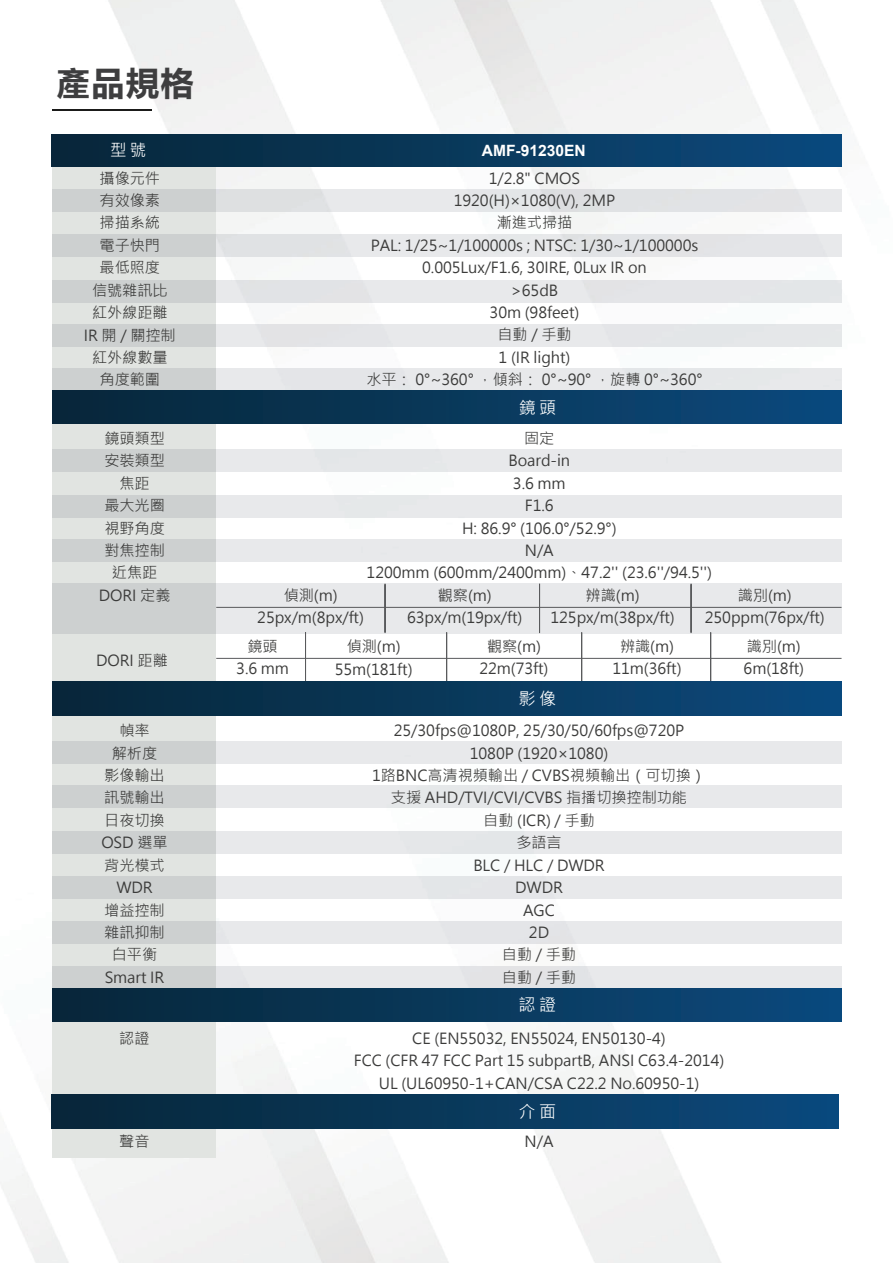
<style>
.page{position:relative;width:893px;height:1263px;background:#fff}
.page>*{position:absolute;margin:0;border:0;box-sizing:border-box;transform-origin:0 0}
.t1{font:700 33px "Microsoft Ya Hei";color:#3e3e3f}
.t2{font:17.1px "Microsoft Jheng Hei";letter-spacing:.2em;color:#fff}
.t3{font:16.5px "Microsoft Jheng Hei";color:#fff}
.t4{font:700 15.6px "Arial";color:#fff}
.t5{font:15.15px/22.4px "Microsoft Jheng Hei";letter-spacing:-.005em;color:#3b3b3a;text-align:center}
</style>
<div class="page">
<img style="left:0;top:0;width:848px;height:1263px">
<hr style="left:52px;top:109px;width:100px;height:2px;background:#1b1b1a">
<div style="left:52px;top:142px;width:164px;height:1016px;background:#e1e4e1"></div>
<div style="left:52px;top:134px;width:790px;height:33px;background:linear-gradient(to right,#072638,#0b4a7d)"></div>
<div style="left:52px;top:190px;width:789px;height:22px;background:linear-gradient(to right,#d3d6d6,#e9eaed)"></div>
<div style="left:52px;top:234px;width:789px;height:23px;background:linear-gradient(to right,#d4d6d7,#ebecef)"></div>
<svg style="left:52px;top:281px;width:789px;height:22px;background:#dfe1e3"></svg>
<div style="left:52px;top:325px;width:789px;height:22px;background:linear-gradient(to right,#d5d7d7,#eceef0)"></div>
<div style="left:52px;top:449px;width:789px;height:22px;background:linear-gradient(to right,#d4d7d8,#eff0f3)"></div>
<div style="left:52px;top:495px;width:789px;height:23px;background:linear-gradient(to right,#d5d7d8,#f0f0f3)"></div>
<div style="left:52px;top:785px;width:789px;height:22px;background:linear-gradient(to right,#d5d7d8,#eff0f2)"></div>
<div style="left:52px;top:831px;width:789px;height:23px;background:linear-gradient(to right,#d5d7d8,#eff0f2)"></div>
<div style="left:52px;top:876px;width:789px;height:22px;background:linear-gradient(to right,#d5d7d8,#efeff2)"></div>
<div style="left:52px;top:921px;width:789px;height:23px;background:linear-gradient(to right,#d5d7d8,#efeff2)"></div>
<div style="left:52px;top:966px;width:789px;height:23px;background:linear-gradient(to right,#d4d7d7,#eeeff1)"></div>
<div style="left:52px;top:741px;width:789px;height:23px;background:linear-gradient(to right,#d5d8d8,#f0f0f3)"></div>
<div style="left:52px;top:539px;width:789px;height:23px;background:linear-gradient(to right,#d5d8d8,#f0f0f3)"></div>
<div style="left:52px;top:368px;width:789px;height:23px;background:linear-gradient(to right,#d5d7d8,#eeeff1)"></div>
<div style="left:52px;top:390px;width:790px;height:34px;background:linear-gradient(to right,#072638,#0b4a7d)"></div>
<div style="left:53px;top:583px;width:789px;height:50px;background:linear-gradient(to right,#d5d8d8,#f0f0f3)"></div>
<hr style="left:305px;top:633px;width:1px;height:51px;background:#595a5c">
<hr style="left:385px;top:584px;width:1px;height:49px;background:#595a5c">
<hr style="left:539px;top:584px;width:1px;height:49px;background:#595a5c">
<hr style="left:691px;top:584px;width:1px;height:49px;background:#595a5c">
<hr style="left:446px;top:633px;width:1px;height:51px;background:#595a5c">
<hr style="left:581px;top:633px;width:1px;height:51px;background:#595a5c">
<hr style="left:710px;top:633px;width:1px;height:51px;background:#595a5c">
<hr style="left:216px;top:658px;width:625px;height:1px;background:#595a5c">
<hr style="left:216px;top:607px;width:625px;height:1px;background:#595a5c">
<div style="left:52px;top:682px;width:790px;height:34px;background:linear-gradient(to right,#072638,#0b4a7d)"></div>
<div style="left:52px;top:988px;width:789px;height:34px;background:linear-gradient(to right,#072638,#0b4a7d)"></div>
<div style="left:52px;top:1095px;width:786px;height:33px;background:linear-gradient(to right,#072638,#0b4a7d)"></div>
<h1 class="t1" style="left:57px;top:60px;width:138px">產品規格</h1>
<p class="t3" style="left:110px;top:139px;width:38px">型號</p>
<p class="t4" style="left:482px;top:139px;width:105px">AMF-91230EN</p>
<p class="t5" style="left:84px;top:167px;width:93px">攝像元件<br>有效像素<br>掃描系統<br>電子快門<br>最低照度<br>信號雜訊比紅外線距離<br>IR 開 / 關控制紅外線數量角度範圍</p>
<p class="t5" style="left:366px;top:167px;width:338px">1/2.8" CMOS<br>1920(H)×1080(V), 2MP<br>漸進式掃描<br>PAL: 1/25~1/100000s ; NTSC: 1/30~1/100000s<br>0.005Lux/F1.6, 30IRE, 0Lux IR on<br>&gt;65dB<br>30m (98feet)<br>自動 / 手動<br>1 (IR light)<br>水平： 0°~360° ，傾斜： 0°~90° ，旋轉 0°~360°</p>
<p class="t2" style="left:519px;top:397px;width:39px">鏡頭</p>
<p class="t5" style="left:99px;top:427px;width:73px">鏡頭類型安裝類型焦距<br>最大光圈視野角度對焦控制近焦距<br>DORI 定義</p>
<p class="t5" style="left:367px;top:427px;width:347px">固定<br>Board-in<br>3.6 mm<br>F1.6<br>H: 86.9° (106.0°/52.9°)<br>N/A<br>1200mm (600mm/2400mm)、47.2'' (23.6''/94.5'')</p>
<p class="t5" style="left:236px;top:635px;width:54px">鏡頭<br>3.6 mm</p>
<p class="t5" style="left:335px;top:636px;width:79px">偵測(m)<br>55m(181ft)</p>
<p class="t5" style="left:479px;top:635px;width:71px">觀察(m)<br>22m(73ft)</p>
<p class="t5" style="left:612px;top:635px;width:71px">辨識(m)<br>11m(36ft)</p>
<p class="t5" style="left:744px;top:635px;width:62px;text-align:left">識別(m)<br>6m(18ft)</p>
<p class="t5" style="left:257px;top:584px;width:108px">偵測(m)<br>25px/m(8px/ft)</p>
<p class="t5" style="left:407px;top:584px;width:117px">觀察(m)<br>63px/m(19px/ft)</p>
<p class="t5" style="left:550px;top:584px;width:126px">辨識(m)<br>125px/m(38px/ft)</p>
<p class="t5" style="left:705px;top:584px;width:122px">識別(m)<br>250ppm(76px/ft)</p>
<p class="t5" style="left:96px;top:649px;width:73px">DORI 距離</p>
<p class="t2" style="left:518px;top:688px;width:39px">影像</p>
<p class="t5" style="left:101px;top:719px;width:68px">幀率<br>解析度<br>影像輸出訊號輸出日夜切換<br>OSD 選單背光模式<br>WDR<br>增益控制雜訊抑制白平衡<br>Smart IR</p>
<p class="t5" style="left:372px;top:719px;width:335px">25/30fps@1080P, 25/30/50/60fps@720P<br>1080P (1920×1080)<br>1路BNC高清視頻輸出 / CVBS視頻輸出（可切換）支援 AHD/TVI/CVI/CVBS 指播切換控制功能<br>自動 (ICR) / 手動<br>多語言<br>BLC / HLC / DWDR<br>DWDR<br>AGC<br>2D<br>自動 / 手動<br>自動 / 手動</p>
<p class="t2" style="left:518px;top:994px;width:39px">認證</p>
<p class="t5" style="left:119px;top:1027px;width:32px">認證</p>
<p class="t5" style="left:354px;top:1027px;width:372px">CE (EN55032, EN55024, EN50130-4)<br>FCC (CFR 47 FCC Part 15 subpartB, ANSI C63.4-2014)<br>UL (UL60950-1+CAN/CSA C22.2 No.60950-1)</p>
<p class="t5" style="left:119px;top:1131px;width:32px">聲音</p>
<p class="t2" style="left:518px;top:1101px;width:39px">介面</p>
<p class="t5" style="left:525px;top:1131px;width:30px">N/A</p>
</div>
